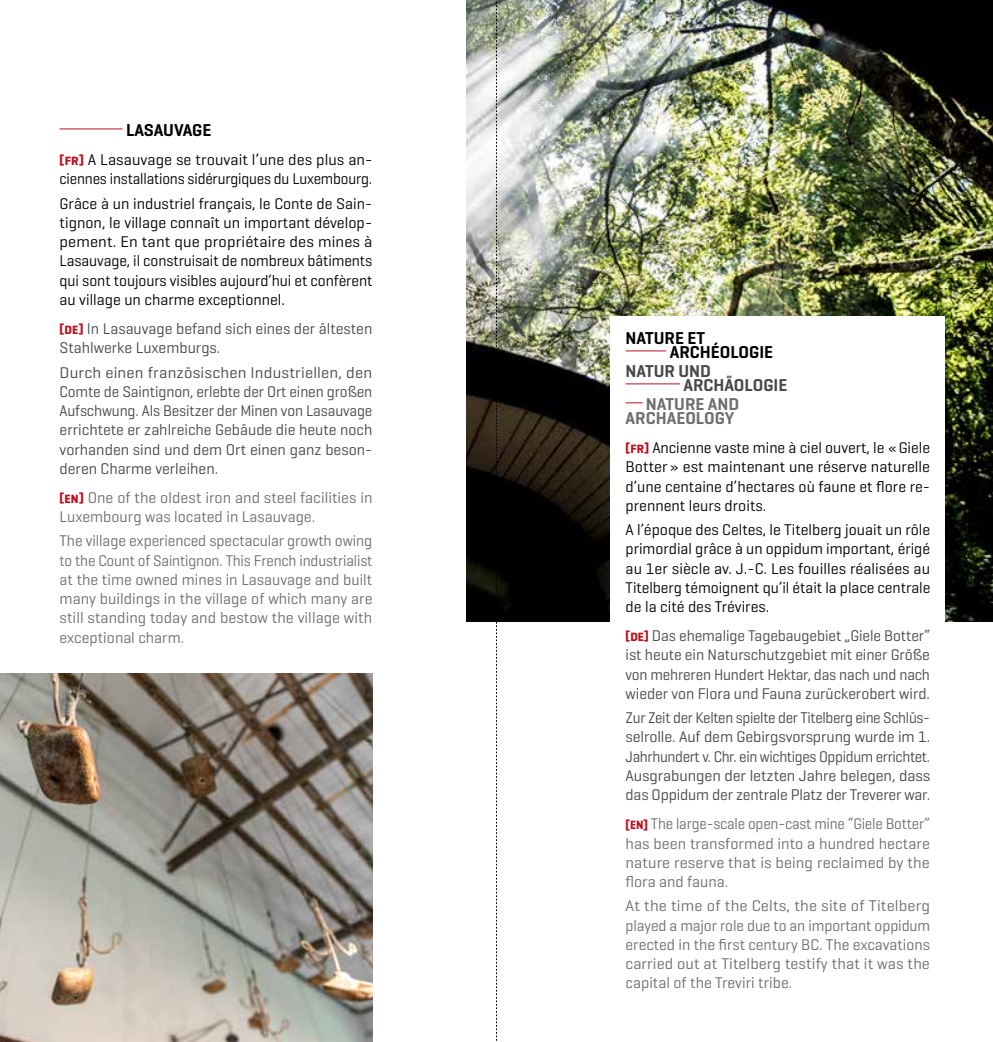
<style>
.page{position:relative;width:993px;height:1042px;background:#fff}
.page>*{position:absolute;margin:0;border:0;box-sizing:border-box;transform-origin:0 0}
.t1{font:600 17.5px/14px "Geogrotesque";color:#000}
.t2{font:600 17.5px/14px "Geogrotesque";color:#6e6e6e;text-align:right}
.t3{font:600 17.5px/14px "Geogrotesque";color:#484847}
.t4{font:15.75px/19.2px "Geogrotesque";color:#000;text-align:justify}
.t5{font:15.75px/19.2px "Geogrotesque";letter-spacing:.005em;color:#6e6e6e}
.t6{font:15.75px/19.2px "Geogrotesque";color:#484847;text-align:justify}
.t7{font:15.75px/19.2px "Geogrotesque";color:#484847;text-align:justify;scale:1.05 1}
.t8{font:15.75px/19.2px "Geogrotesque";color:#484847;text-align:justify;scale:.95 1}
.t9{font:15.75px/19.2px "Geogrotesque";letter-spacing:.005em;color:#6e6e6e;text-align:justify;scale:1.04 1}
.t10{font:15.75px/19.2px "Geogrotesque";letter-spacing:.005em;color:#6e6e6e;text-align:justify;scale:.95 1}
.s1{font-weight:700;font-size:12.25px;color:#be111f}
</style>
<div class="page">
<img style="left:466px;top:0;width:526px;height:622px">
<div style="left:610px;top:316px;width:334px;height:717px;background:#fff"></div>
<hr style="left:625px;top:350px;width:41px;height:1px;background:#be111f">
<hr style="left:625px;top:383px;width:54px;height:1px;background:#be111f">
<svg style="left:625px;top:402px;width:17px;height:1px"></svg>
<hr style="left:60px;top:128px;width:63px;height:1px;background:#be111f">
<svg style="left:496px;top:0;width:1px;height:1041px"></svg>
<img style="left:0;top:673px;width:372px;height:369px">
<p class="t1" style="left:126px;top:123px;width:87px">LASAUVAGE</p>
<p class="t4" style="left:60px;top:150px;width:314px"><span class="s1">[FR]</span> A Lasauvage se trouvait l’une des plus an&shy;ciennes installations sidérurgiques du Luxembourg.</p>
<p class="t4" style="left:60px;top:193px;width:314px">Grâce à un industriel français, le Conte de Sain&shy;tignon, le village connaît un important dévelop&shy;pement. En tant que propriétaire des mines à Lasauvage, il construisait de nombreux bâtiments qui sont toujours visibles aujourd’hui et confèrent au village un charme exceptionnel.</p>
<p class="t6" style="left:60px;top:318px;width:314px"><span class="s1">[DE]</span> In Lasauvage befand sich eines der ältesten<br>Stahlwerke Luxemburgs.</p>
<p class="t7" style="left:60px;top:362px;width:299px">Durch einen französischen Industriellen, den Comte de Saintignon, erlebte der Ort einen großen Aufschwung. Als Besitzer der Minen von Lasauvage errichtete er zahlreiche Gebäude die heute noch vorhanden sind und dem Ort einen ganz beson&shy;deren Charme verleihen.</p>
<p class="t5" style="left:60px;top:487px;width:314px"><span class="s1">[EN]</span> One of the oldest iron and steel facilities in<br>Luxembourg was located in Lasauvage.</p>
<p class="t5" style="left:60px;top:531px;width:314px;text-align:justify">The village experienced spectacular growth owing to the Count of Saintignon. This French industrialist at the time owned mines in Lasauvage and built many buildings in the village of which many are still standing today and bestow the village with exceptional charm.</p>
<p class="t1" style="left:669px;top:331px;width:105px;text-indent:-44px">NATURE ET<br>ARCHÉOLOGIE</p>
<p class="t3" style="left:683px;top:364px;width:105px;text-indent:-58px">NATUR UND<br>ARCHÄOLOGIE</p>
<p class="t2" style="left:625px;top:397px;width:115px">NATURE AND<br>ARCHAEOLOGY</p>
<p class="t4" style="left:625px;top:437px;width:306px"><span class="s1">[FR]</span> Ancienne vaste mine à ciel ouvert, le «Giele Botter» est maintenant une réserve naturelle d’une centaine d’hectares où faune et flore re&shy;prennent leurs droits.</p>
<p class="t4" style="left:625px;top:519px;width:306px">A l’époque des Celtes, le Titelberg jouait un rôle primordial grâce à un oppidum important, érigé au 1er siècle av. J.-C. Les fouilles réalisées au Titelberg témoignent qu’il était la place centrale de la cité des Trévires.</p>
<p class="t6" style="left:625px;top:626px;width:306px"><span class="s1">[DE]</span> Das ehemalige Tagebaugebiet „Giele Botter“ ist heute ein Naturschutzgebiet mit einer Größe von mehreren Hundert Hektar, das nach und nach wieder von Flora und Fauna zurückerobert wird.</p>
<p class="t8" style="left:625px;top:708px;width:322px">Zur Zeit der Kelten spielte der Titelberg eine Schlüs&shy;selrolle. Auf dem Gebirgsvorsprung wurde im 1.<br>Jahrhundert v. Chr. ein wichtiges Oppidum errichtet.<br>Ausgrabungen der letzten Jahre belegen, dass das Oppidum der zentrale Platz der Treverer war.</p>
<p class="t10" style="left:625px;top:814px;width:322px"><span class="s1">[EN]</span> The large-scale open-cast mine “Giele Botter” has been transformed into a hundred hectare nature reserve that is being reclaimed by the flora and fauna.</p>
<p class="t9" style="left:625px;top:896px;width:294px">At the time of the Celts, the site of Titelberg played a major role due to an important oppidum erected in the first century BC. The excavations carried out at Titelberg testify that it was the capital of the Treviri tribe.</p>
</div>
